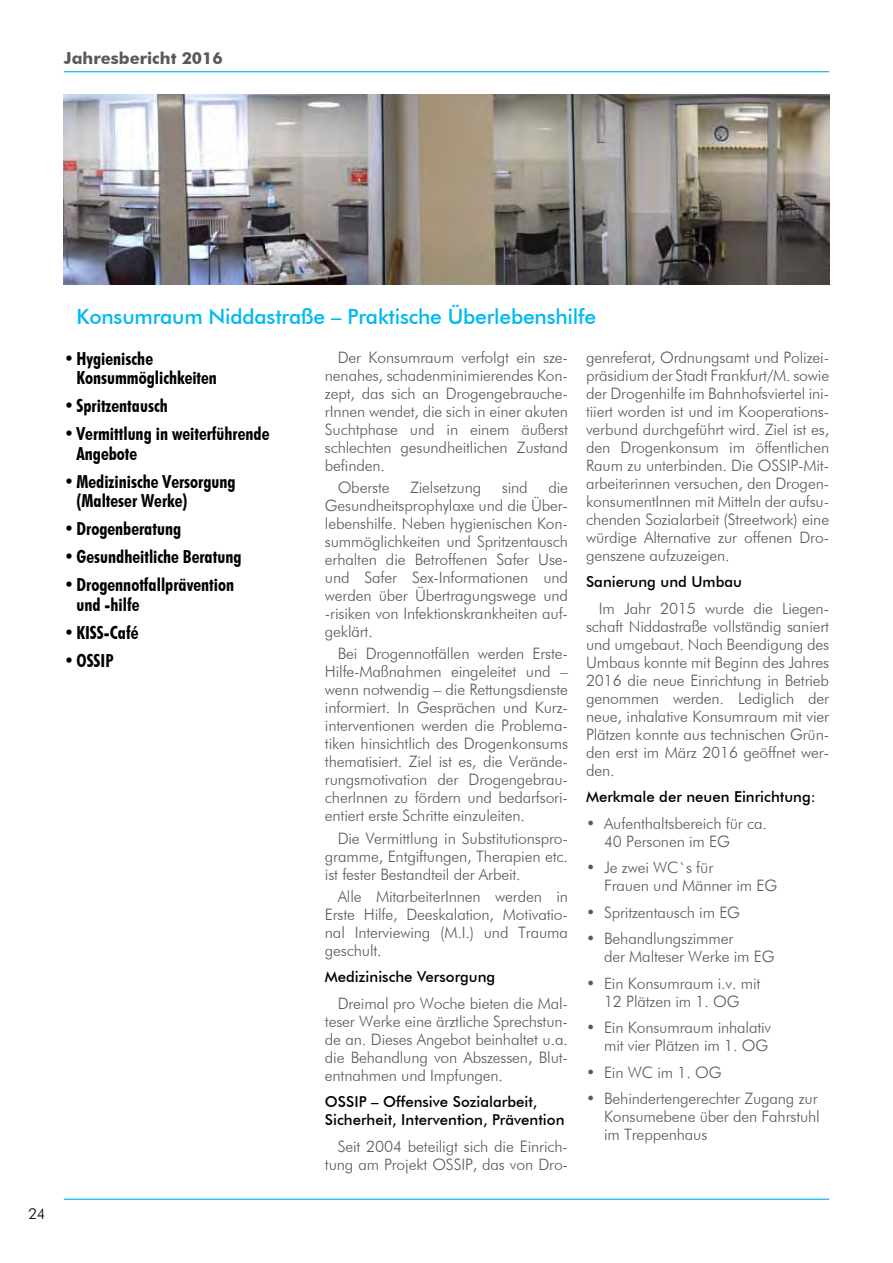
<style>
.page{position:relative;width:893px;height:1263px;background:#fff}
.page>*{position:absolute;margin:0;border:0;box-sizing:border-box;transform-origin:0 0}
.t1{font:500 21px "Futura BT";letter-spacing:-.01em;color:#00b9f1}
.t2{font:700 condensed 18px/19.5px "Futura BT";color:#000}
.t3{font:700 16.5px "Futura BT";color:#58595b}
.t4{font:300 15.75px/18px "Futura BT";letter-spacing:-.01em;color:#58595b;text-align:justify}
.t5{font:500 15px/18px "Futura BT";color:#000}
.t6{font:300 15px "Futura BT";color:#000}
.s1{font-weight:500;font-stretch:normal}
</style>
<div class="page">
<hr style="left:64px;top:71px;width:765px;height:1px;background:#00aeef">
<hr style="left:64px;top:1198px;width:765px;height:2px;background:#00aeef">
<img style="left:64px;top:94px;width:765px;height:191px">
<p class="t3" style="left:64px;top:48px;width:161px">Jahresbericht 2016</p>
<p class="t6" style="left:28px;top:1205px;width:19px">24</p>
<h1 class="t1" style="left:77px;top:304px;width:521px">Konsumraum Niddastraße – Praktische Überlebenshilfe</h1>
<p class="t2" style="left:77px;top:348px;width:142px;text-indent:-13px"><span class="s1">•</span> Hygienische<br>Konsummöglichkeiten</p>
<p class="t2" style="left:64px;top:396px;width:106px"><span class="s1">•</span> Spritzentausch</p>
<p class="t2" style="left:77px;top:424px;width:194px;text-indent:-13px"><span class="s1">•</span> Vermittlung in weiterführende<br>Angebote</p>
<p class="t2" style="left:77px;top:471px;width:161px;text-indent:-13px"><span class="s1">•</span> Medizinische Versorgung (Malteser Werke)</p>
<p class="t2" style="left:64px;top:519px;width:119px"><span class="s1">•</span> Drogenberatung</p>
<p class="t2" style="left:64px;top:547px;width:179px"><span class="s1">•</span> Gesundheitliche Beratung</p>
<p class="t2" style="left:77px;top:575px;width:159px;text-indent:-13px"><span class="s1">•</span> Drogennotfallprävention und -hilfe</p>
<p class="t2" style="left:64px;top:622px;width:76px"><span class="s1">•</span> KISS-Café</p>
<p class="t2" style="left:64px;top:650px;width:51px"><span class="s1">•</span> OSSIP</p>
<p class="t4" style="left:325px;top:348px;width:245px;text-indent:13px">Der Konsumraum verfolgt ein sze&shy;nenahes, schadenminimierendes Kon&shy;zept, das sich an Drogengebrauche&shy;rInnen wendet, die sich in einer akuten Suchtphase und in einem äußerst schlechten gesundheitlichen Zustand befinden.</p>
<p class="t4" style="left:338px;top:478px;width:53px">Oberste</p>
<p class="t4" style="left:410px;top:478px;width:73px">Zielsetzung</p>
<p class="t4" style="left:502px;top:478px;width:27px">sind</p>
<p class="t4" style="left:325px;top:478px;width:245px;text-indent:223px">die Gesundheitsprophylaxe und die Über&shy;lebenshilfe. Neben hygienischen Kon&shy;summöglichkeiten und Spritzentausch erhalten die Betroffenen Safer Use&shy;und Safer Sex-Informationen und werden über Übertragungswege und -risiken von Infektionskrankheiten auf&shy;geklärt.</p>
<p class="t4" style="left:325px;top:645px;width:245px;text-indent:13px">Bei Drogennotfällen werden Erste-Hilfe-Maßnahmen eingeleitet und – wenn notwendig – die Rettungsdienste informiert. In Gesprächen und Kurz&shy;interventionen werden die Problema&shy;tiken hinsichtlich des Drogenkonsums thematisiert. Ziel ist es, die Verände&shy;rungsmotivation der Drogengebrau&shy;cherInnen zu fördern und bedarfsori&shy;entiert erste Schritte einzuleiten.</p>
<p class="t4" style="left:325px;top:829px;width:245px;text-indent:13px">Die Vermittlung in Substitutionspro&shy;gramme, Entgiftungen, Therapien etc. ist fester Bestandteil der Arbeit.</p>
<p class="t4" style="left:325px;top:887px;width:245px;text-indent:13px">Alle MitarbeiterInnen werden in Erste Hilfe, Deeskalation, Motivatio&shy;nal Interviewing (M.I.) und Trauma geschult.</p>
<p class="t5" style="left:325px;top:968px;width:172px">Medizinische Versorgung</p>
<p class="t4" style="left:325px;top:994px;width:245px;text-indent:13px">Dreimal pro Woche bieten die Mal&shy;teser Werke eine ärztliche Sprechstun&shy;de an. Dieses Angebot beinhaltet u.a. die Behandlung von Abszessen, Blut&shy;entnahmen und Impfungen.</p>
<p class="t5" style="left:325px;top:1093px;width:241px">OSSIP – Offensive Sozialarbeit,<br>Sicherheit, Intervention, Prävention</p>
<p class="t4" style="left:325px;top:1137px;width:245px;text-align:right">Seit 2004 beteiligt sich die Einrich&shy;tung am Projekt OSSIP, das von Dro-</p>
<p class="t4" style="left:586px;top:348px;width:245px">genreferat, Ordnungsamt und Polizei&shy;präsidium der Stadt Frankfurt/M. sowie der Drogenhilfe im Bahnhofsviertel ini&shy;tiiert worden ist und im Kooperations&shy;verbund durchgeführt wird. Ziel ist es, den Drogenkonsum im öffentlichen Raum zu unterbinden. Die OSSIP-Mit&shy;arbeiterinnen versuchen, den Drogen&shy;konsumentInnen mit Mitteln der aufsu&shy;chenden Sozialarbeit (Streetwork) eine würdige Alternative zur offenen Dro&shy;genszene aufzuzeigen.</p>
<p class="t5" style="left:586px;top:573px;width:157px">Sanierung und Umbau</p>
<p class="t4" style="left:586px;top:599px;width:245px;text-indent:13px">Im Jahr 2015 wurde die Liegen&shy;schaft Niddastraße vollständig saniert und umgebaut. Nach Beendigung des Umbaus konnte mit Beginn des Jahres 2016 die neue Einrichtung in Betrieb genommen werden. Lediglich der neue, inhalative Konsumraum mit vier Plätzen konnte aus technischen Grün&shy;den erst im März 2016 geöffnet wer&shy;den.</p>
<p class="t5" style="left:586px;top:788px;width:231px">Merkmale der neuen Einrichtung:</p>
<p class="t4" style="left:604px;top:814px;width:164px;text-indent:-18px">• Aufenthaltsbereich für ca.<br>40 Personen im EG</p>
<p class="t4" style="left:604px;top:859px;width:175px;text-indent:-18px">• Je zwei WC`s für<br>Frauen und Männer im EG</p>
<p class="t4" style="left:586px;top:903px;width:156px">• Spritzentausch im EG</p>
<p class="t4" style="left:604px;top:930px;width:172px;text-indent:-18px">• Behandlungszimmer<br>der Malteser Werke im EG</p>
<p class="t4" style="left:586px;top:974px;width:176px;text-align:center">• Ein Konsumraum i.v. mit<br>12 Plätzen im 1. OG</p>
<p class="t4" style="left:586px;top:1019px;width:187px;text-align:right">• Ein Konsumraum inhalativ mit vier Plätzen im 1. OG</p>
<p class="t4" style="left:586px;top:1063px;width:137px">• Ein WC im 1. OG</p>
<p class="t4" style="left:604px;top:1090px;width:217px;text-align:left;text-indent:-18px">• Behindertengerechter Zugang zur<br>Konsumebene über den Fahrstuhl im Treppenhaus</p>
</div>
